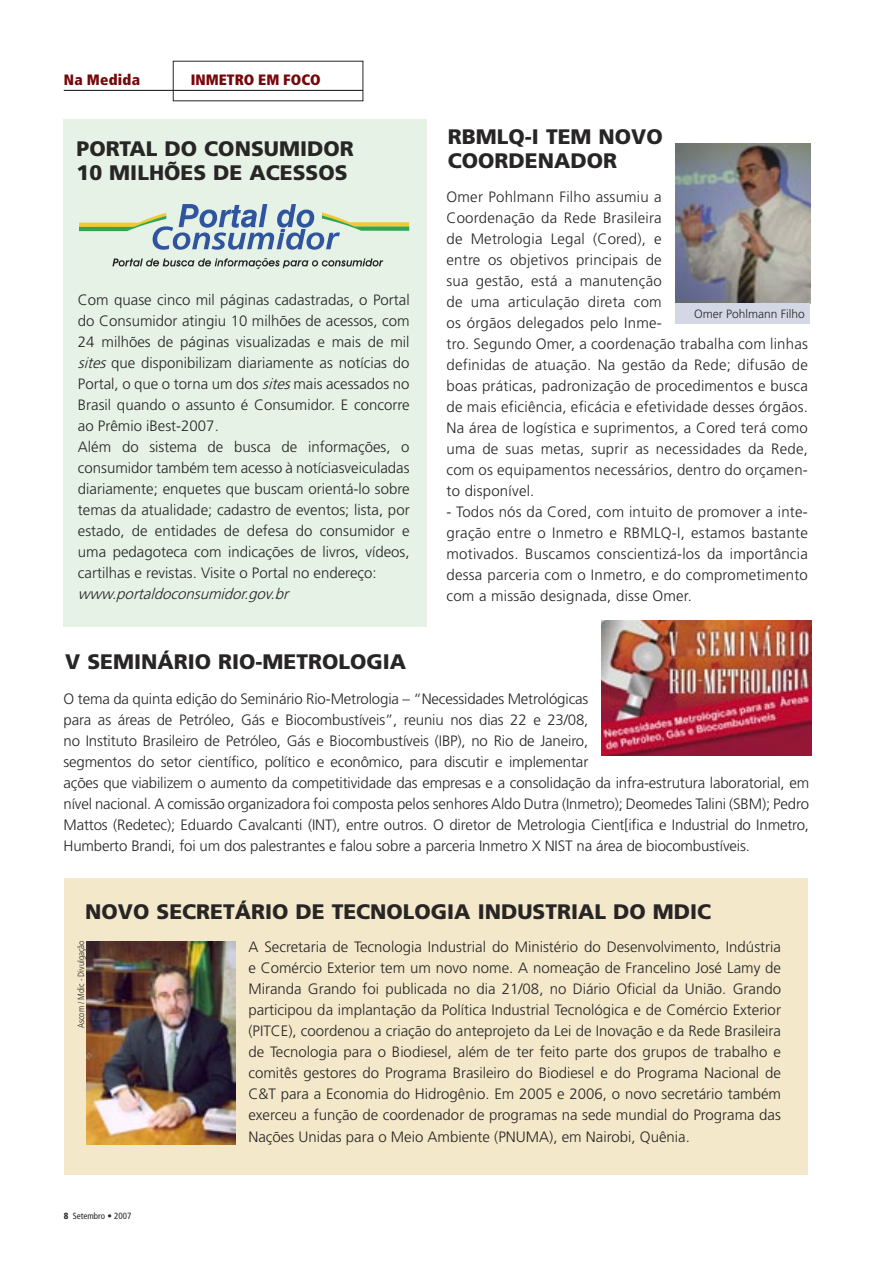
<style>
.page{position:relative;width:893px;height:1263px;background:#fff}
.page>*{position:absolute;margin:0;border:0;box-sizing:border-box;transform-origin:0 0}
.t1{font:900 21px/24px "Frutiger";color:#272525}
.Corpo_de_texto_2{font:300 15px/21px "Frutiger";letter-spacing:-.005em;color:#272525;text-align:justify}
.Corpo_de_texto_2-2{font:300 15px/21px "Frutiger";letter-spacing:.015em;color:#272525}
.Corpo_de_texto_2-3{font:italic 300 15px "Frutiger";color:#272525}
.t2{font:900 condensed 15px "Frutiger";color:#76070a}
.t3{font:900 condensed 15px "Frutiger";letter-spacing:.02em;color:#76070a}
.t4{font:300 12px "Frutiger";color:#272525}
.t5{font:300 condensed 9px "Frutiger";color:#272525}
.t6{font:condensed 9px "Frutiger";color:#272525}
.s1{font-style:italic}
.s2{font-weight:900}
</style>
<div class="page">
<div style="left:63px;top:119px;width:364px;height:507px;background:#e5f2e5"></div>
<div style="left:64px;top:878px;width:744px;height:297px;background:#f4e8ca"></div>
<hr style="left:64px;top:90px;width:299px;height:1px;background:#272525">
<img style="left:675px;top:144px;width:135px;height:160px">
<svg style="left:79px;top:204px;width:330px;height:46px"></svg>
<svg style="left:112px;top:258px;width:271px;height:11px"></svg>
<img style="left:601px;top:620px;width:210px;height:136px">
<img style="left:87px;top:941px;width:149px;height:203px">
<div style="left:675px;top:304px;width:135px;height:20px;background:#d4d8e6"></div>
<p class="t3" style="left:64px;top:70px;width:78px">Na Medida</p>
<p class="t2" style="left:191px;top:70px;width:131px">INMETRO EM FOCO</p>
<p class="t1" style="left:77px;top:136px;width:279px">PORTAL DO CONSUMIDOR</p>
<p class="t1" style="left:77px;top:160px;width:272px">10 MILHÕES DE ACESSOS</p>
<p class="Corpo_de_texto_2" style="left:78px;top:289px;width:333px">Com quase cinco mil páginas cadastradas, o Portal do Consumidor atingiu 10 milhões de acessos, com 24 milhões de páginas visualizadas e mais de mil <span class="s1">sites</span> que disponibilizam diariamente as notícias do Portal, o que o torna um dos <span class="s1">sites</span>mais acessados no Brasil quando o assunto é Consumidor. E concorre ao Prêmio iBest-2007.</p>
<p class="Corpo_de_texto_2" style="left:78px;top:436px;width:333px">Além do sistema de busca de informações, o consumidor também tem acesso à notíciasveiculadas diariamente; enquetes que buscam orientá-lo sobre temas da atualidade; cadastro de eventos; lista, por estado, de entidades de defesa do consumidor e uma pedagoteca com indicações de livros, vídeos, cartilhas e revistas. Visite o Portal no endereço:</p>
<p class="Corpo_de_texto_2-3" style="left:78px;top:585px;width:216px">www.portaldoconsumidor.gov.br</p>
<p class="t1" style="left:65px;top:649px;width:342px">V SEMINÁRIO RIO-METROLOGIA</p>
<p class="t1" style="left:448px;top:125px;width:216px">RBMLQ-I TEM NOVO<br>COORDENADOR</p>
<p class="Corpo_de_texto_2-2" style="left:446px;top:186px;width:363px">Omer Pohlmann Filho assumiu a<br>Coordenação da Rede Brasileira<br>de Metrologia Legal (Cored), e<br>entre os objetivos principais de<br>sua gestão, está a manutenção<br>de uma articulação direta com<br>os órgãos delegados pelo Inme-<br>tro. Segundo Omer, a coordenação trabalha com linhas definidas de atuação. Na gestão da Rede; difusão de boas práticas, padronização de procedimentos e busca de mais eficiência, eficácia e efetividade desses órgãos.<br>Na área de logística e suprimentos, a Cored terá como uma de suas metas, suprir as necessidades da Rede, com os equipamentos necessários, dentro do orçamen&shy;to disponível.</p>
<p class="Corpo_de_texto_2" style="left:446px;top:501px;width:363px">- Todos nós da Cored, com intuito de promover a inte&shy;gração entre o Inmetro e RBMLQ-I, estamos bastante motivados. Buscamos conscientizá-los da importância dessa parceria com o Inmetro, e do comprometimento com a missão designada, disse Omer.</p>
<p class="t4" style="left:694px;top:307px;width:112px">Omer Pohlmann Filho</p>
<p class="Corpo_de_texto_2" style="left:64px;top:689px;width:747px;text-align:left">O tema da quinta edição do Seminário Rio-Metrologia – “Necessidades Metrológicas<br>para as áreas de Petróleo, Gás e Biocombustíveis”, reuniu nos dias 22 e 23/08,<br>no Instituto Brasileiro de Petróleo, Gás e Biocombustíveis (IBP), no Rio de Janeiro,<br>segmentos do setor científico, político e econômico, para discutir e implementar<br>ações que viabilizem o aumento da competitividade das empresas e a consolidação da infra-estrutura laboratorial, em nível nacional. A comissão organizadora foi composta pelos senhores Aldo Dutra (Inmetro); Deomedes Talini (SBM); Pedro Mattos (Redetec); Eduardo Cavalcanti (INT), entre outros. O diretor de Metrologia Cient[ifica e Industrial do Inmetro, Humberto Brandi, foi um dos palestrantes e falou sobre a parceria Inmetro X NIST na área de biocombustíveis.</p>
<p class="t1" style="left:85px;top:899px;width:627px">NOVO SECRETÁRIO DE TECNOLOGIA INDUSTRIAL DO MDIC</p>
<p class="Corpo_de_texto_2" style="left:248px;top:937px;width:534px">A Secretaria de Tecnologia Industrial do Ministério do Desenvolvimento, Indústria e Comércio Exterior tem um novo nome. A nomeação de Francelino José Lamy de Miranda Grando foi publicada no dia 21/08, no Diário Oficial da União. Grando participou da implantação da Política Industrial Tecnológica e de Comércio Exterior (PITCE), coordenou a criação do anteprojeto da Lei de Inovação e da Rede Brasileira de Tecnologia para o Biodiesel, além de ter feito parte dos grupos de trabalho e comitês gestores do Programa Brasileiro do Biodiesel e do Programa Nacional de C&amp;T para a Economia do Hidrogênio. Em 2005 e 2006, o novo secretário também exerceu a função de coordenador de programas na sede mundial do Programa das Nações Unidas para o Meio Ambiente (PNUMA), em Nairobi, Quênia.</p>
<p class="t5" style="left:76px;top:1028px;width:89px;rotate:-90deg">Ascom / Mdic - Divulgação</p>
<p class="t6" style="left:64px;top:1210px;width:69px"><span class="s2">8</span> Setembro • 2007</p>
</div>
